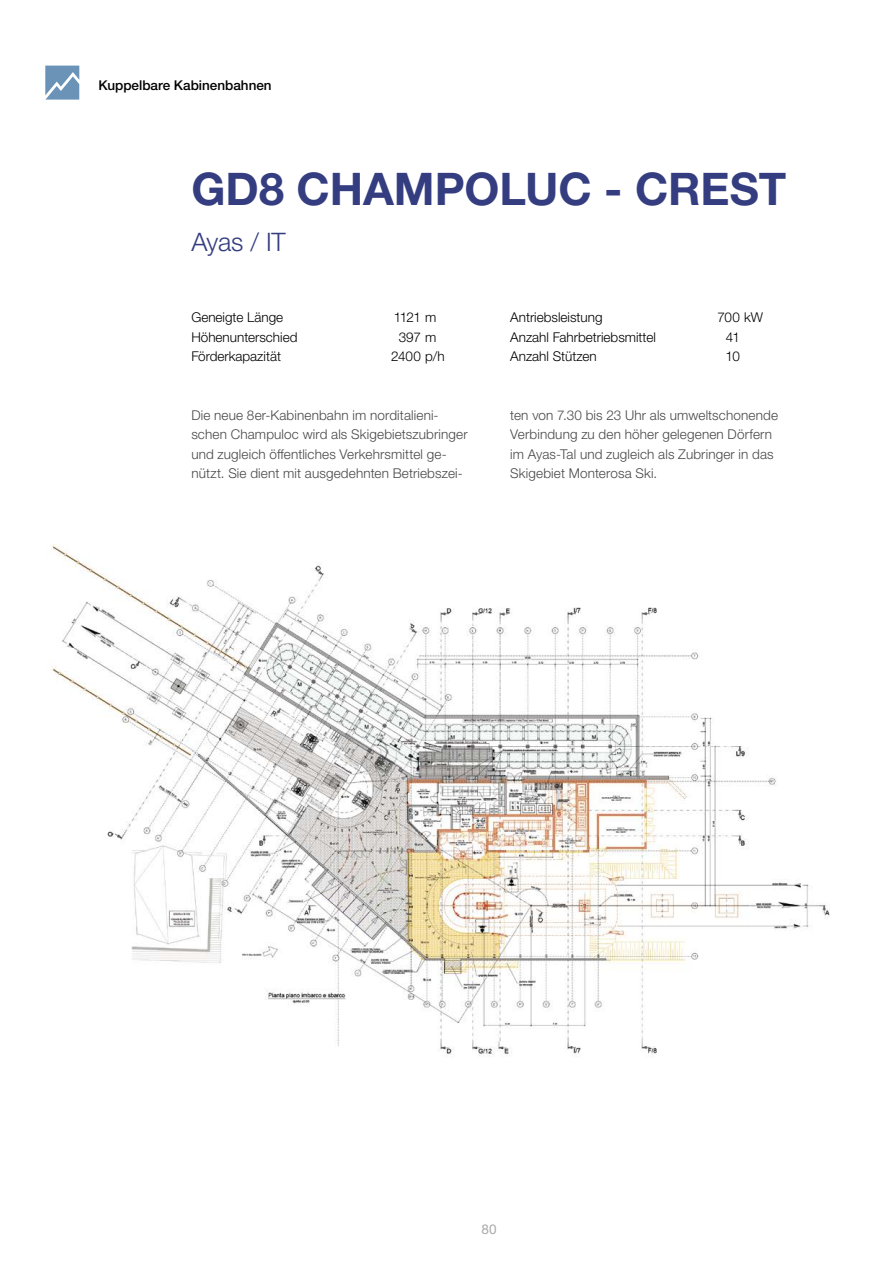
<style>
.page{position:relative;width:893px;height:1263px;background:#fff}
.page>*{position:absolute;margin:0;border:0;box-sizing:border-box;transform-origin:0 0}
._01-Name{font:700 45px "Helvetica Neue LTW1 G";color:#343d80}
._02-Ort_Land{font:300 25.5px "Helvetica Neue LTW1 G";letter-spacing:-.01em;color:#343d80}
._03-Lauftext{font:300 13.5px/19.5px "Helvetica Neue LTW1 G";letter-spacing:.01em;color:#484848}
._04-Zahlen{font:300 13.5px/19.5px "Helvetica Neue LTW1 G";color:#000}
.Typ{font:500 13.5px "Helvetica Neue LTW1 G";color:#000}
._04-Zahlen_Start{font:300 13.5px "Helvetica Neue LTW1 G";color:#000}
.t1{font:13.5px "Helvetica Neue LTW1 G";color:#aaa}
</style>
<div class="page">
<svg style="left:45px;top:66px;width:34px;height:34px"></svg>
<img style="left:51px;top:544px;width:779px;height:512px">
<p class="Typ" style="left:98px;top:77px;width:175px">Kuppelbare Kabinenbahnen</p>
<p class="_01-Name" style="left:191px;top:161px;width:596px">GD8 CHAMPOLUC - CREST</p>
<p class="_02-Ort_Land" style="left:191px;top:227px;width:96px">Ayas / IT</p>
<p class="_04-Zahlen" style="left:191px;top:308px;width:108px">Geneigte Länge<br>Höhenunterschied<br>Förderkapazität</p>
<p class="_04-Zahlen" style="left:510px;top:308px;width:147px">Antriebsleistung<br>Anzahl Fahrbetriebsmittel<br>Anzahl Stützen</p>
<p class="_04-Zahlen_Start" style="left:394px;top:309px;width:44px">1121 m</p>
<p class="_04-Zahlen" style="left:399px;top:327px;width:39px">397 m</p>
<p class="_04-Zahlen" style="left:391px;top:347px;width:55px">2400 p/h</p>
<p class="_04-Zahlen" style="left:717px;top:308px;width:47px">700 kW</p>
<p class="_04-Zahlen" style="left:726px;top:327px;width:16px">41</p>
<p class="_04-Zahlen" style="left:726px;top:347px;width:16px">10</p>
<p class="_03-Lauftext" style="left:191px;top:405px;width:278px">Die neue 8er-Kabinenbahn im norditalieni&shy;schen Champuloc wird als Skigebietszubringer und zugleich öffentliches Verkehrsmittel ge&shy;nützt. Sie dient mit ausgedehnten Betriebszei-</p>
<p class="_03-Lauftext" style="left:510px;top:405px;width:269px">ten von 7.30 bis 23 Uhr als umweltschonende Verbindung zu den höher gelegenen Dörfern im Ayas-Tal und zugleich als Zubringer in das Skigebiet Monterosa Ski.</p>
<p class="t1" style="left:481px;top:1220px;width:17px">80</p>
</div>
